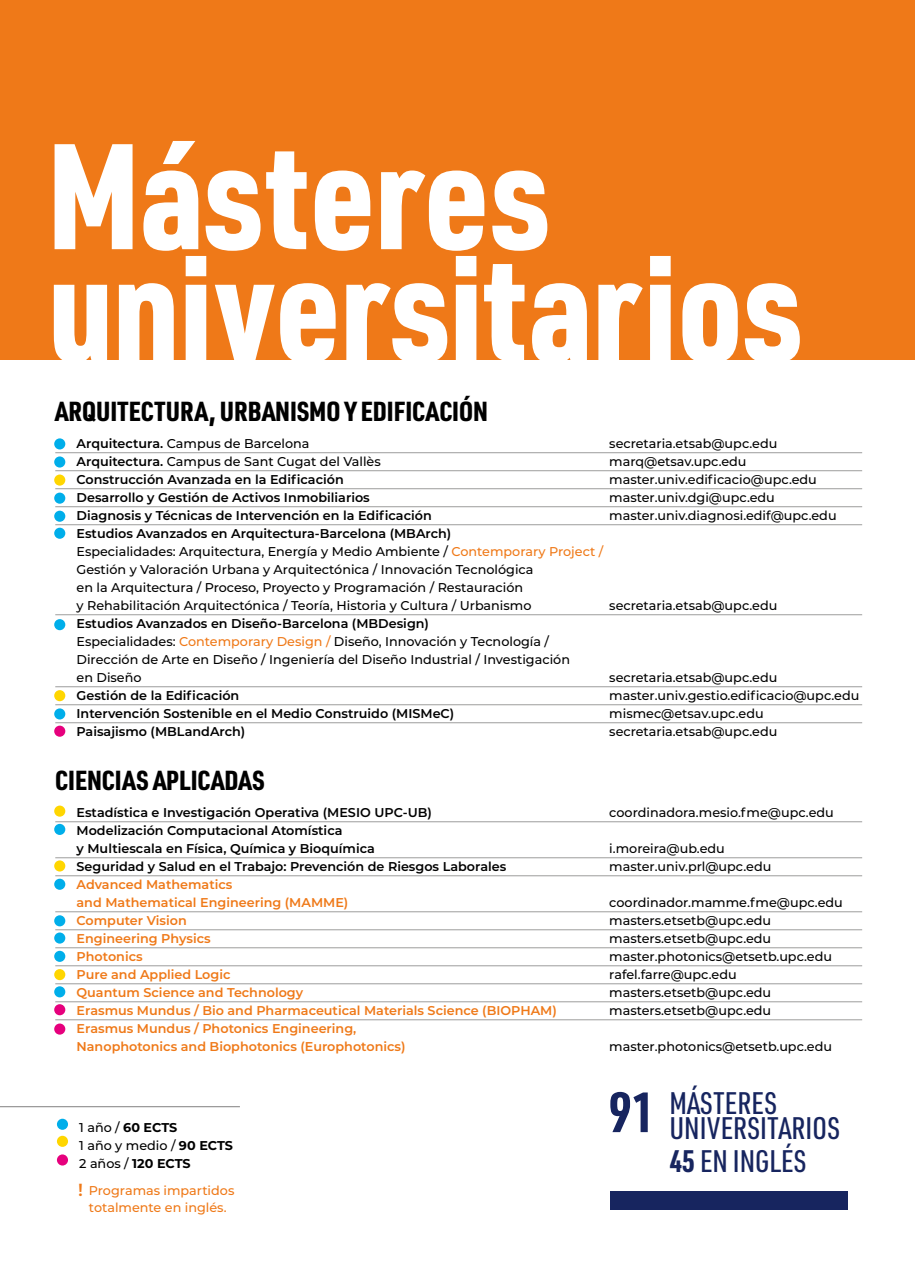
<style>
.page{position:relative;width:915px;height:1263px;background:#fff}
.page>*{position:absolute;margin:0;border:0;box-sizing:border-box;transform-origin:0 0}
.t1{font:900 147px/112.6px "URWDIN Cond";color:#fff}
.t2{font:500 30.6px/24.8px "URWDIN Cond";color:#17255f}
.t3{font:900 27px "URWDIN Cond";color:#000}
.t4{font:600 17.55px "Montserrat";color:#ef7918}
.t5{font:500 12.75px/18px "Montserrat";color:#000}
.t6{font:600 12.75px/18px "Montserrat";color:#000}
.t7{font:600 12.75px/18px "Montserrat";color:#ef7918}
.t8{font:500 12.75px/16.5px "Montserrat";color:#ef7918}
.s1{font-weight:600}
.s2{color:#ef7918}
.s3{font-weight:700}
.s4{font-weight:700;font-size:55.5px}
</style>
<div class="page">
<div style="left:0;top:0;width:914px;height:360px;background:#ef7918"></div>
<hr style="left:55px;top:452px;width:806px;height:1px;background:#9d9d9c">
<hr style="left:55px;top:470px;width:806px;height:1px;background:#9d9d9c">
<hr style="left:55px;top:488px;width:806px;height:1px;background:#9d9d9c">
<hr style="left:55px;top:506px;width:806px;height:1px;background:#9d9d9c">
<hr style="left:55px;top:524px;width:806px;height:1px;background:#9d9d9c">
<hr style="left:55px;top:614px;width:806px;height:1px;background:#9d9d9c">
<hr style="left:55px;top:686px;width:806px;height:1px;background:#9d9d9c">
<hr style="left:55px;top:704px;width:806px;height:1px;background:#9d9d9c">
<hr style="left:55px;top:722px;width:806px;height:1px;background:#9d9d9c">
<hr style="left:55px;top:821px;width:806px;height:1px;background:#9d9d9c">
<hr style="left:55px;top:857px;width:806px;height:1px;background:#9d9d9c">
<hr style="left:55px;top:875px;width:806px;height:1px;background:#9d9d9c">
<hr style="left:55px;top:911px;width:806px;height:1px;background:#9d9d9c">
<hr style="left:55px;top:929px;width:806px;height:1px;background:#9d9d9c">
<hr style="left:55px;top:947px;width:806px;height:1px;background:#9d9d9c">
<hr style="left:55px;top:965px;width:806px;height:1px;background:#9d9d9c">
<hr style="left:55px;top:983px;width:806px;height:1px;background:#9d9d9c">
<hr style="left:55px;top:1001px;width:806px;height:1px;background:#9d9d9c">
<hr style="left:55px;top:1019px;width:806px;height:1px;background:#9d9d9c">
<div style="left:54px;top:438px;width:11px;height:11px;background:#00aeea;border-radius:50%"></div>
<div style="left:54px;top:805px;width:11px;height:12px;background:#ffd600;border-radius:50%"></div>
<div style="left:54px;top:824px;width:11px;height:11px;background:#00aeea;border-radius:50%"></div>
<div style="left:54px;top:860px;width:11px;height:11px;background:#ffd600;border-radius:50%"></div>
<div style="left:54px;top:879px;width:11px;height:11px;background:#00aeea;border-radius:50%"></div>
<div style="left:54px;top:915px;width:11px;height:11px;background:#00aeea;border-radius:50%"></div>
<div style="left:54px;top:932px;width:11px;height:11px;background:#00aeea;border-radius:50%"></div>
<div style="left:54px;top:951px;width:11px;height:11px;background:#00aeea;border-radius:50%"></div>
<div style="left:54px;top:969px;width:11px;height:11px;background:#ffd600;border-radius:50%"></div>
<div style="left:54px;top:1004px;width:11px;height:11px;background:#e6007d;border-radius:50%"></div>
<div style="left:54px;top:1023px;width:11px;height:12px;background:#e6007d;border-radius:50%"></div>
<div style="left:54px;top:986px;width:11px;height:11px;background:#00aeea;border-radius:50%"></div>
<div style="left:54px;top:456px;width:11px;height:12px;background:#00aeea;border-radius:50%"></div>
<div style="left:54px;top:474px;width:11px;height:12px;background:#ffd600;border-radius:50%"></div>
<div style="left:54px;top:493px;width:11px;height:11px;background:#00aeea;border-radius:50%"></div>
<div style="left:54px;top:511px;width:11px;height:11px;background:#00aeea;border-radius:50%"></div>
<div style="left:54px;top:528px;width:11px;height:11px;background:#00aeea;border-radius:50%"></div>
<div style="left:54px;top:619px;width:11px;height:11px;background:#00aeea;border-radius:50%"></div>
<div style="left:54px;top:690px;width:11px;height:11px;background:#ffd600;border-radius:50%"></div>
<div style="left:54px;top:708px;width:11px;height:11px;background:#00aeea;border-radius:50%"></div>
<div style="left:54px;top:726px;width:11px;height:11px;background:#e6007d;border-radius:50%"></div>
<div style="left:610px;top:1191px;width:237px;height:18px;background:#17255f"></div>
<div style="left:57px;top:1119px;width:11px;height:11px;background:#00aeea;border-radius:50%"></div>
<div style="left:57px;top:1136px;width:11px;height:11px;background:#ffd600;border-radius:50%"></div>
<div style="left:57px;top:1154px;width:11px;height:11px;background:#e6007d;border-radius:50%"></div>
<hr style="left:0;top:1106px;width:240px;height:1px;background:#818080">
<h1 class="t1" style="left:47px;top:134px;width:756px">Másteres universitarios</h1>
<h3 class="t3" style="left:55px;top:393px;width:434px">ARQUITECTURA, URBANISMO Y EDIFICACIÓN</h3>
<p class="t5" style="left:76px;top:434px;width:234px"><span class="s1">Arquitectura.</span> Campus de Barcelona</p>
<p class="t5" style="left:609px;top:434px;width:170px">secretaria.etsab@upc.edu</p>
<p class="t5" style="left:76px;top:452px;width:305px"><span class="s1">Arquitectura.</span> Campus de Sant Cugat del Vallès</p>
<p class="t5" style="left:609px;top:452px;width:139px">marq@etsav.upc.edu</p>
<p class="t6" style="left:76px;top:470px;width:269px">Construcción Avanzada en la Edificación</p>
<p class="t5" style="left:609px;top:470px;width:209px">master.univ.edificacio@upc.edu</p>
<p class="t6" style="left:76px;top:488px;width:295px">Desarrollo y Gestión de Activos Inmobiliarios</p>
<p class="t5" style="left:609px;top:488px;width:167px">master.univ.dgi@upc.edu</p>
<p class="t6" style="left:76px;top:506px;width:356px">Diagnosis y Técnicas de Intervención en la Edificación</p>
<p class="t5" style="left:609px;top:506px;width:229px">master.univ.diagnosi.edif@upc.edu</p>
<p class="t5" style="left:76px;top:524px;width:528px"><span class="s1">Estudios Avanzados en Arquitectura-Barcelona (MBArch)<br></span>Especialidades: Arquitectura, Energía y Medio Ambiente / <span class="s2">Contemporary Project / </span>Gestión y Valoración Urbana y Arquitectónica / Innovación Tecnológica<br>en la Arquitectura / Proceso, Proyecto y Programación / Restauración<br>y Rehabilitación Arquitectónica / Teoría, Historia y Cultura / Urbanismo</p>
<p class="t5" style="left:609px;top:596px;width:170px">secretaria.etsab@upc.edu</p>
<p class="t5" style="left:76px;top:614px;width:495px"><span class="s1">Estudios Avanzados en Diseño-Barcelona (MBDesign)<br></span>Especialidades: <span class="s2">Contemporary Design /</span> Diseño, Innovación y Tecnología / Dirección de Arte en Diseño / Ingeniería del Diseño Industrial / Investigación en Diseño</p>
<p class="t5" style="left:609px;top:668px;width:170px">secretaria.etsab@upc.edu</p>
<p class="t6" style="left:76px;top:686px;width:164px">Gestión de la Edificación</p>
<p class="t5" style="left:609px;top:686px;width:251px">master.univ.gestio.edificacio@upc.edu</p>
<p class="t6" style="left:76px;top:704px;width:379px">Intervención Sostenible en el Medio Construido (MISMeC)</p>
<p class="t5" style="left:609px;top:704px;width:156px">mismec@etsav.upc.edu</p>
<p class="t6" style="left:76px;top:722px;width:170px">Paisajismo (MBLandArch)</p>
<p class="t5" style="left:609px;top:722px;width:170px">secretaria.etsab@upc.edu</p>
<h3 class="t3" style="left:55px;top:762px;width:211px">CIENCIAS APLICADAS</h3>
<p class="t6" style="left:76px;top:803px;width:357px">Estadística e Investigación Operativa (MESIO UPC-UB)</p>
<p class="t5" style="left:609px;top:803px;width:226px">coordinadora.mesio.fme@upc.edu</p>
<p class="t6" style="left:76px;top:821px;width:300px">Modelización Computacional Atomística<br>y Multiescala en Física, Química y Bioquímica</p>
<p class="t5" style="left:609px;top:839px;width:117px">i.moreira@ub.edu</p>
<p class="t6" style="left:76px;top:857px;width:431px">Seguridad y Salud en el Trabajo: Prevención de Riesgos Laborales</p>
<p class="t5" style="left:609px;top:857px;width:163px">master.univ.prl@upc.edu</p>
<p class="t7" style="left:76px;top:875px;width:273px">Advanced Mathematics<br>and Mathematical Engineering (MAMME)</p>
<p class="t5" style="left:609px;top:893px;width:235px">coordinador.mamme.fme@upc.edu</p>
<p class="t7" style="left:76px;top:911px;width:112px">Computer Vision</p>
<p class="t5" style="left:609px;top:911px;width:163px">masters.etsetb@upc.edu</p>
<p class="t7" style="left:76px;top:929px;width:136px">Engineering Physics</p>
<p class="t5" style="left:609px;top:929px;width:163px">masters.etsetb@upc.edu</p>
<p class="t7" style="left:76px;top:947px;width:68px">Photonics</p>
<p class="t5" style="left:609px;top:947px;width:224px">master.photonics@etsetb.upc.edu</p>
<p class="t7" style="left:76px;top:965px;width:155px">Pure and Applied Logic</p>
<p class="t5" style="left:609px;top:965px;width:129px">rafel.farre@upc.edu</p>
<p class="t7" style="left:76px;top:983px;width:228px">Quantum Science and Technology</p>
<p class="t5" style="left:609px;top:983px;width:163px">masters.etsetb@upc.edu</p>
<p class="t7" style="left:76px;top:1001px;width:481px">Erasmus Mundus / Bio and Pharmaceutical Materials Science (BIOPHAM)</p>
<p class="t5" style="left:609px;top:1001px;width:163px">masters.etsetb@upc.edu</p>
<p class="t7" style="left:76px;top:1019px;width:330px">Erasmus Mundus / Photonics Engineering,<br>Nanophotonics and Biophotonics (Europhotonics)</p>
<p class="t5" style="left:609px;top:1037px;width:224px">master.photonics@etsetb.upc.edu</p>
<p class="t5" style="left:79px;top:1118px;width:155px">1 año / <span class="s3">60 ECTS<br></span>1 año y medio / <span class="s3">90 ECTS<br></span>2 años / <span class="s3">120 ECTS</span></p>
<p class="t8" style="left:89px;top:1182px;width:147px">Programas impartidos totalmente en inglés.</p>
<h3 class="t4" style="left:78px;top:1177px;width:6px">!</h3>
<h2 class="t2" style="left:669px;top:1090px;width:172px;text-indent:-61px"><span class="s4">91</span> MÁSTERES<br>UNIVERSITARIOS</h2>
<h2 class="t2" style="left:669px;top:1148px;width:138px"><span class="s3">45</span> EN INGLÉS</h2>
</div>
